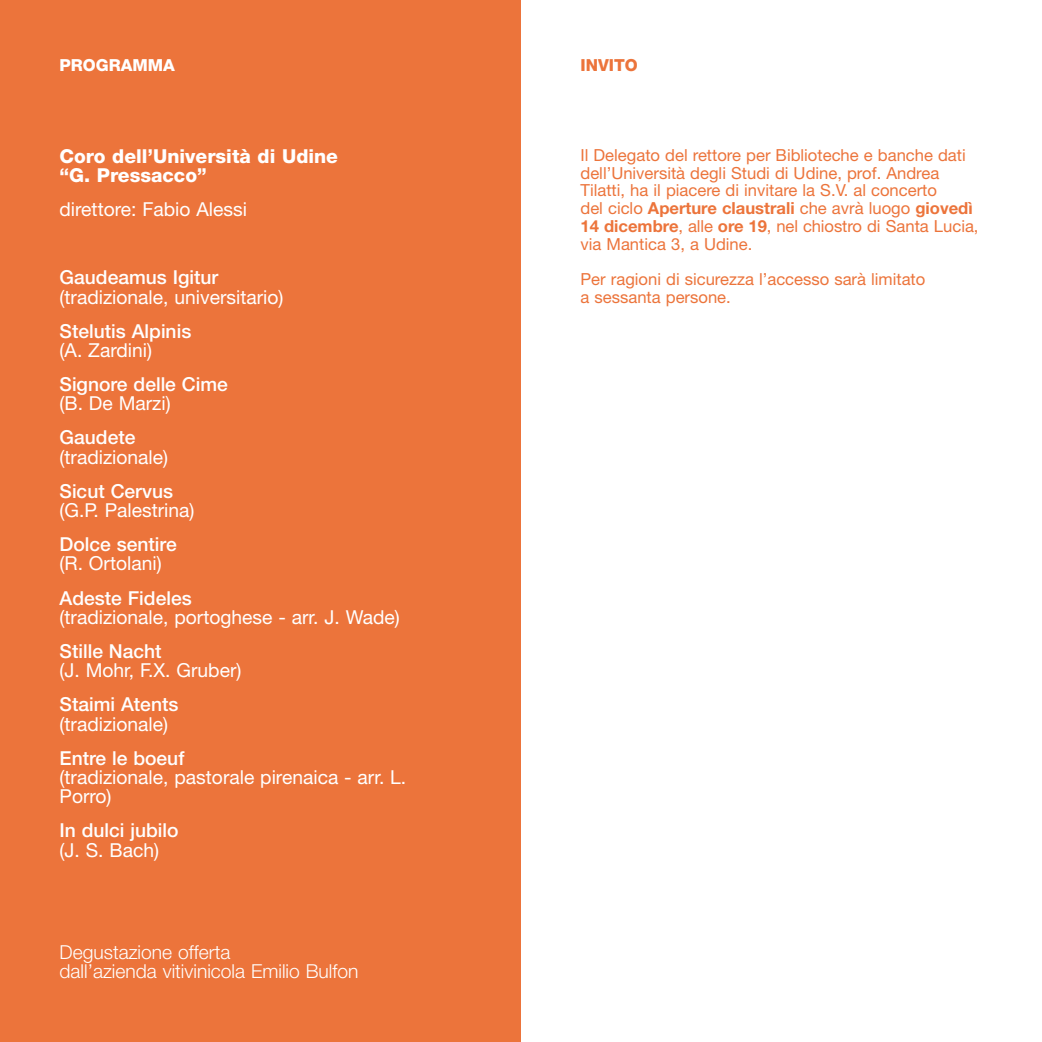
<style>
.page{position:relative;width:1042px;height:1042px;background:#fff}
.page>*{position:absolute;margin:0;border:0;box-sizing:border-box;transform-origin:0 0}
.t1{font:19.25px/19.2px "Helvetica Neue";color:#fff}
.t2{font:500 19.25px "Helvetica Neue";color:#fff}
.t3{font:300 19.25px/19.2px "Helvetica Neue LT Std";color:#fff}
.t4{font:800 19.25px/19.2px "Helvetica Neue";color:#fff}
.t5{font:16.62px/17.8px "Helvetica Neue";color:#ec743b}
.t6{font:800 16.62px "Helvetica Neue";color:#fff}
.t7{font:800 16.62px "Helvetica Neue";color:#ec743b}
.s1{font-weight:700}
</style>
<div class="page">
<div style="left:0;top:0;width:521px;height:1042px;background:#ec743b"></div>
<p class="t6" style="left:60px;top:60px;width:117px">PROGRAMMA</p>
<p class="t4" style="left:60px;top:148px;width:280px">Coro dell’Università di Udine “G. Pressacco”</p>
<p class="t1" style="left:60px;top:201px;width:189px">direttore: Fabio Alessi</p>
<p class="t2" style="left:60px;top:270px;width:160px">Gaudeamus Igitur</p>
<p class="t1" style="left:60px;top:289px;width:226px">(tradizionale, universitario)</p>
<p class="t2" style="left:60px;top:324px;width:133px">Stelutis Alpinis</p>
<p class="t1" style="left:60px;top:342px;width:94px">(A. Zardini)</p>
<p class="t2" style="left:60px;top:377px;width:170px">Signore delle Cime</p>
<p class="t1" style="left:60px;top:396px;width:113px">(B. De Marzi)</p>
<p class="t2" style="left:60px;top:431px;width:77px">Gaudete</p>
<p class="t1" style="left:60px;top:449px;width:110px">(tradizionale)</p>
<p class="t2" style="left:60px;top:484px;width:115px">Sicut Cervus</p>
<p class="t1" style="left:60px;top:502px;width:137px">(G.P. Palestrina)</p>
<p class="t2" style="left:60px;top:537px;width:119px">Dolce sentire</p>
<p class="t1" style="left:60px;top:556px;width:104px">(R. Ortolani)</p>
<p class="t2" style="left:60px;top:591px;width:134px">Adeste Fideles</p>
<p class="t1" style="left:60px;top:609px;width:342px">(tradizionale, portoghese - arr. J. Wade)</p>
<p class="t2" style="left:60px;top:644px;width:104px">Stille Nacht</p>
<p class="t1" style="left:60px;top:663px;width:183px">(J. Mohr, F.X. Gruber)</p>
<p class="t2" style="left:60px;top:698px;width:120px">Staimi Atents</p>
<p class="t1" style="left:60px;top:716px;width:110px">(tradizionale)</p>
<p class="t2" style="left:60px;top:751px;width:126px">Entre le boeuf</p>
<p class="t1" style="left:60px;top:769px;width:348px">(tradizionale, pastorale pirenaica - arr. L.<br>Porro)</p>
<p class="t2" style="left:60px;top:824px;width:121px">In dulci jubilo</p>
<p class="t1" style="left:60px;top:842px;width:101px">(J. S. Bach)</p>
<p class="t3" style="left:60px;top:944px;width:300px">Degustazione offerta<br>dall’azienda vitivinicola Emilio Bulfon</p>
<p class="t7" style="left:580px;top:60px;width:59px">INVITO</p>
<p class="t5" style="left:580px;top:147px;width:399px">Il Delegato del rettore per Biblioteche e banche dati dell’Università degli Studi di Udine, prof. Andrea Tilatti, ha il piacere di invitare la S.V. al concerto<br>del ciclo <span class="s1">Aperture claustrali</span> che avrà luogo <span class="s1">giovedì 14 dicembre</span>, alle <span class="s1">ore 19</span>, nel chiostro di Santa Lucia, via Mantica 3, a Udine.</p>
<p class="t5" style="left:580px;top:272px;width:346px">Per ragioni di sicurezza l’accesso sarà limitato a sessanta persone.</p>
</div>
